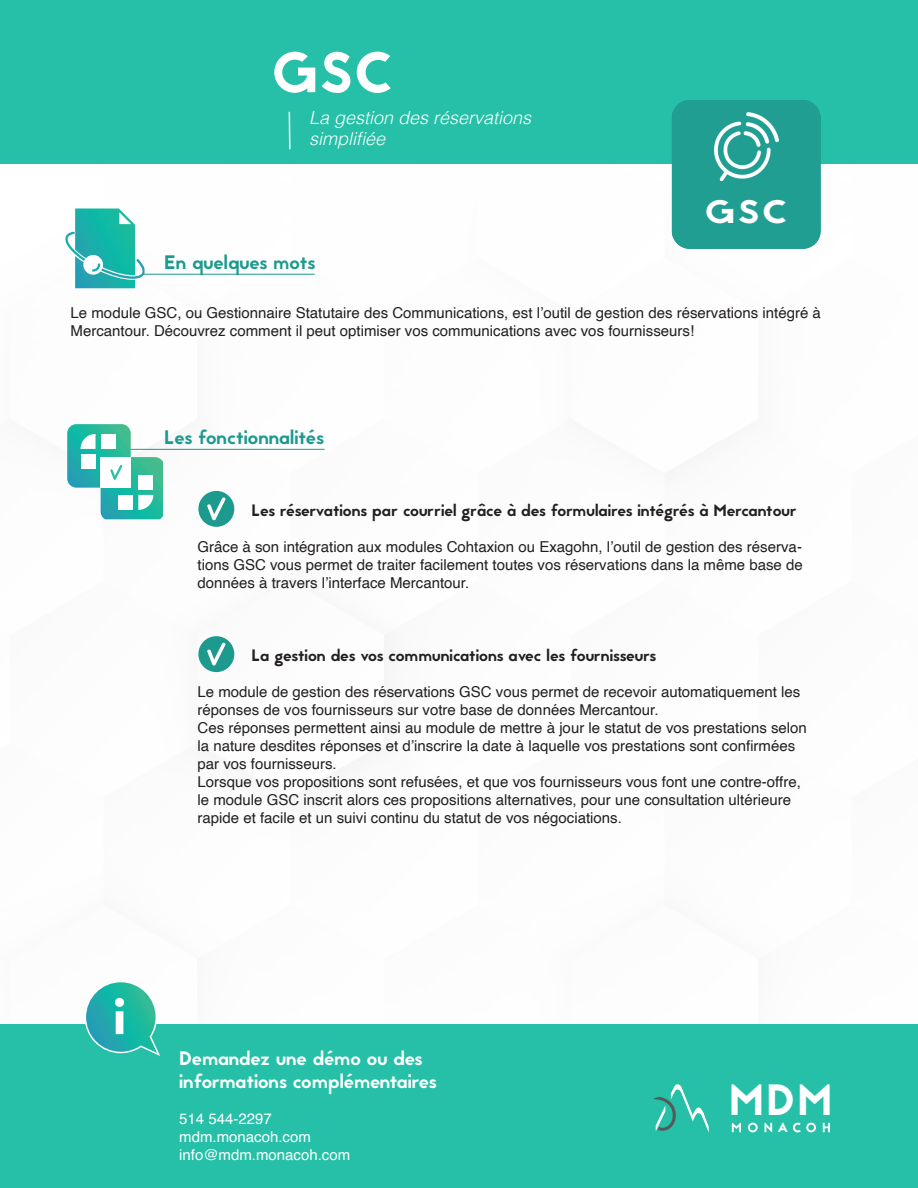
<style>
.page{position:relative;width:918px;height:1188px;background:#fff}
.page>*{position:absolute;margin:0;border:0;box-sizing:border-box;transform-origin:0 0}
.t1{font:57px "Jaapokki";color:#fff}
.t2{font:43.65px "Jaapokki";color:#fff}
.t3{font:32.55px "Jaapokki";color:#fff;scale:1.14 1}
.t4{font:19.5px "Jaapokki";color:#fff}
.t5{font:19.5px "Jaapokki";color:#1c9a8e}
.t6{font:italic 300 18px "Helvetica";color:#fff}
.t7{font:16.5px "Jaapokki";color:#231f20}
.t8{font:15px/18px "Helvetica";color:#231f20}
.t9{font:15px "Helvetica";color:#fff}
.t10{font:13.35px "Jaapokki";color:#fff}
</style>
<div class="page">
<hr style="left:142px;top:274px;width:173px;height:1px;background:#1c9a8e">
<div style="left:0;top:0;width:918px;height:163px;background:#25c0a7"></div>
<div style="left:672px;top:100px;width:149px;height:149px;background:#209e92"></div>
<img style="left:714px;top:113px;width:64px;height:67px">
<hr style="left:289px;top:112px;width:2px;height:37px;background:#fff">
<svg style="left:65px;top:208px;width:80px;height:80px"></svg>
<hr style="left:127px;top:449px;width:198px;height:1px;background:#1c9a8e">
<svg style="left:67px;top:424px;width:96px;height:95px"></svg>
<div style="left:118px;top:495px;width:15px;height:15px;background:#fff"></div>
<div style="left:138px;top:475px;width:15px;height:15px;background:#fff"></div>
<div style="left:0;top:1025px;width:918px;height:163px;background:#25c0a7"></div>
<svg style="left:84px;top:982px;width:77px;height:74px"></svg>
<div style="left:116px;top:999px;width:7px;height:7px;background:#fff;border-radius:50%"></div>
<div style="left:115px;top:998px;width:9px;height:9px;border:2px solid #fff;border-radius:50%"></div>
<div style="left:116px;top:1011px;width:7px;height:23px;background:#fff"></div>
<svg style="left:732px;top:1123px;width:9px;height:9px"></svg>
<svg style="left:748px;top:1123px;width:10px;height:9px"></svg>
<svg style="left:764px;top:1123px;width:8px;height:9px"></svg>
<svg style="left:793px;top:1123px;width:23px;height:9px"></svg>
<svg style="left:823px;top:1123px;width:7px;height:9px"></svg>
<svg style="left:653px;top:1084px;width:56px;height:48px"></svg>
<div style="left:198px;top:491px;width:36px;height:36px;background:#1c9a8e;border-radius:50%"></div>
<svg style="left:207px;top:497px;width:19px;height:23px"></svg>
<div style="left:198px;top:636px;width:36px;height:36px;background:#1c9a8e;border-radius:50%"></div>
<svg style="left:207px;top:643px;width:19px;height:23px"></svg>
<p class="t1" style="left:271px;top:33px;width:125px">GSC</p>
<p class="t6" style="left:309px;top:102px;width:224px">La gestion des réservations</p>
<p class="t6" style="left:309px;top:124px;width:77px">simplifiée</p>
<p class="t5" style="left:164px;top:249px;width:153px">En quelques mots</p>
<p class="t3" style="left:704px;top:190px;width:75px">GSC</p>
<p class="t8" style="left:71px;top:304px;width:752px">Le module GSC, ou Gestionnaire Statutaire des Communications, est l’outil de gestion des réservations intégré à<br>Mercantour. Découvrez comment il peut optimiser vos communications avec vos fournisseurs!</p>
<p class="t5" style="left:164px;top:423px;width:161px">Les fonctionnalités</p>
<p class="t7" style="left:252px;top:499px;width:547px">Les réservations par courriel grâce à des formulaires intégrés à Mercantour</p>
<p class="t8" style="left:198px;top:538px;width:607px;text-align:justify">Grâce à son intégration aux modules Cohtaxion ou Exagohn, l’outil de gestion des réserva&shy;tions GSC vous permet de traiter facilement toutes vos réservations dans la même base de données à travers l’interface Mercantour.</p>
<p class="t7" style="left:252px;top:644px;width:406px">La gestion des vos communications avec les fournisseurs</p>
<p class="t8" style="left:198px;top:683px;width:604px">Le module de gestion des réservations GSC vous permet de recevoir automatiquement les réponses de vos fournisseurs sur votre base de données Mercantour.</p>
<p class="t8" style="left:198px;top:719px;width:611px">Ces réponses permettent ainsi au module de mettre à jour le statut de vos prestations selon la nature desdites réponses et d’inscrire la date à laquelle vos prestations sont confirmées par vos fournisseurs.</p>
<p class="t8" style="left:198px;top:773px;width:605px">Lorsque vos propositions sont refusées, et que vos fournisseurs vous font une contre-offre, le module GSC inscrit alors ces propositions alternatives, pour une consultation ultérieure rapide et facile et un suivi continu du statut de vos négociations.</p>
<p class="t4" style="left:179px;top:1045px;width:245px">Demandez une démo ou des</p>
<p class="t4" style="left:179px;top:1068px;width:259px">informations complémentaires</p>
<p class="t9" style="left:179px;top:1108px;width:94px">514 544-2297</p>
<p class="t9" style="left:179px;top:1126px;width:133px">mdm.monacoh.com</p>
<p class="t9" style="left:179px;top:1144px;width:173px">info@mdm.monacoh.com</p>
<p class="t2" style="left:729px;top:1069px;width:105px">MDM</p>
<p class="t10" style="left:778px;top:1118px;width:12px">A</p>
</div>
